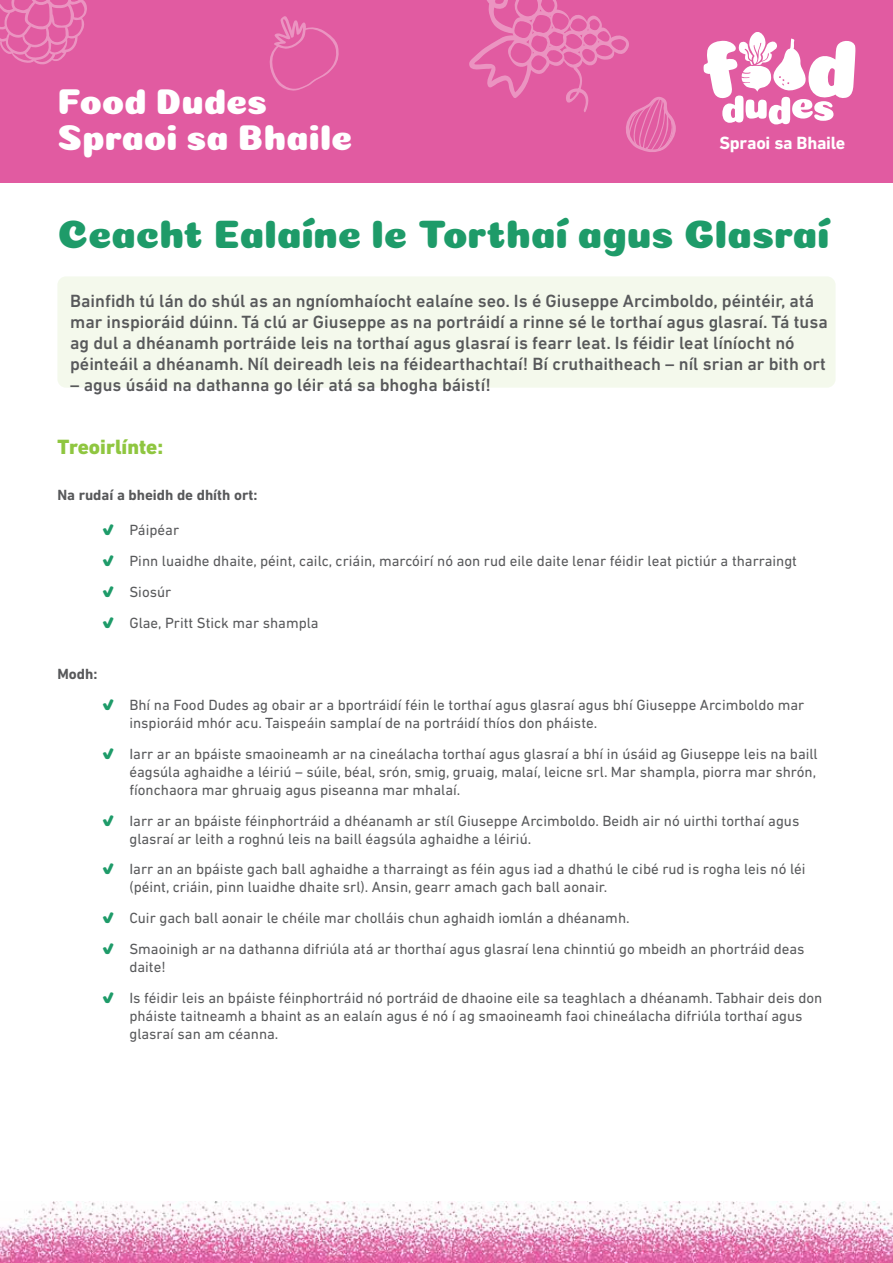
<style>
.page{position:relative;width:893px;height:1263px;background:#fff}
.page>*{position:absolute;margin:0;border:0;box-sizing:border-box;transform-origin:0 0}
.t1{font:39.75px "Coiny";letter-spacing:-.005em;color:#1e9b69}
.t2{font:36px/36px "Coiny";letter-spacing:-.005em;color:#fff}
.t3{font:800 21px "DIN Next LT Pro";color:#8fc640}
.t4{font:500 18px/21px "DIN Next LT Pro";color:#58595b}
.t5{font:700 18px "DIN Next LT Pro";letter-spacing:-.015em;color:#fff}
.t6{font:15px/18px "DIN Next LT Pro";color:#58595b}
.t7{font:700 15px "DIN Next LT Pro";color:#58595b}
.s1{font-family:"Coiny";color:#1e9b69}
</style>
<div class="page">
<div style="left:0;top:0;width:893px;height:182px;background:#e15ba1"></div>
<img style="left:0;top:1201px;width:893px;height:62px">
<svg style="left:0;top:0;width:87px;height:65px"></svg>
<div style="left:57px;top:276px;width:779px;height:112px;background:#f4f9ec;border-radius:9px"></div>
<svg style="left:269px;top:16px;width:70px;height:75px"></svg>
<svg style="left:469px;top:0;width:387px;height:152px"></svg>
<h2 class="t2" style="left:57px;top:83px;width:297px">Food Dudes<br>Spraoi sa Bhaile</h2>
<p class="t5" style="left:719px;top:132px;width:127px">Spraoi sa Bhaile</p>
<h1 class="t1" style="left:57px;top:211px;width:773px">Ceacht Ealaíne le Torthaí agus Glasraí</h1>
<p class="t4" style="left:70px;top:290px;width:759px">Bainfidh tú lán do shúl as an ngníomhaíocht ealaíne seo. Is é Giuseppe Arcimboldo, péintéir, atá mar inspioráid dúinn. Tá clú ar Giuseppe as na portráidí a rinne sé le torthaí agus glasraí. Tá tusa ag dul a dhéanamh portráide leis na torthaí agus glasraí is fearr leat. Is féidir leat líníocht nó péinteáil a dhéanamh. Níl deireadh leis na féidearthachtaí! Bí cruthaitheach – níl srian ar bith ort</p>
<p class="t4" style="left:70px;top:374px;width:422px">– agus úsáid na dathanna go léir atá sa bhogha báistí!</p>
<h3 class="t3" style="left:57px;top:434px;width:107px">Treoirlínte:</h3>
<p class="t7" style="left:57px;top:486px;width:202px">Na rudaí a bheidh de dhíth ort:</p>
<p class="t6" style="left:102px;top:515px;width:696px;line-height:30.8px"><span class="s1">√</span> Páipéar<br><span class="s1">√</span> Pinn luaidhe dhaite, péint, cailc, criáin, marcóirí nó aon rud eile daite lenar féidir leat pictiúr a tharraingt <span class="s1">√</span> Siosúr<br><span class="s1">√</span> Glae, Pritt Stick mar shampla</p>
<p class="t7" style="left:57px;top:665px;width:42px">Modh:</p>
<p class="t6" style="left:129px;top:696px;width:676px;text-indent:-27px"><span class="s1">√</span> Bhí na Food Dudes ag obair ar a bportráidí féin le torthaí agus glasraí agus bhí Giuseppe Arcimboldo mar inspioráid mhór acu. Taispeáin samplaí de na portráidí thíos don pháiste.</p>
<p class="t6" style="left:129px;top:745px;width:690px;text-align:justify;text-indent:-27px"><span class="s1">√</span> Iarr ar an bpáiste smaoineamh ar na cineálacha torthaí agus glasraí a bhí in úsáid ag Giuseppe leis na baill éagsúla aghaidhe a léiriú – súile, béal, srón, smig, gruaig, malaí, leicne srl. Mar shampla, piorra mar shrón, fíonchaora mar ghruaig agus piseanna mar mhalaí.</p>
<p class="t6" style="left:129px;top:811px;width:671px;text-indent:-27px"><span class="s1">√</span> Iarr ar an bpáiste féinphortráid a dhéanamh ar stíl Giuseppe Arcimboldo. Beidh air nó uirthi torthaí agus glasraí ar leith a roghnú leis na baill éagsúla aghaidhe a léiriú.</p>
<p class="t6" style="left:129px;top:860px;width:678px;text-indent:-27px"><span class="s1">√</span> Iarr an an bpáiste gach ball aghaidhe a tharraingt as féin agus iad a dhathú le cibé rud is rogha leis nó léi (péint, criáin, pinn luaidhe dhaite srl). Ansin, gearr amach gach ball aonair.</p>
<p class="t6" style="left:102px;top:902px;width:704px;line-height:30.8px"><span class="s1">√</span> Cuir gach ball aonair le chéile mar cholláis chun aghaidh iomlán a dhéanamh.<br><span class="s1">√</span> Smaoinigh ar na dathanna difriúla atá ar thorthaí agus glasraí lena chinntiú go mbeidh an phortráid deas</p>
<p class="t6" style="left:102px;top:951px;width:721px;line-height:30.8px;text-indent:27px">daite!<br><span class="s1">√</span> Is féidir leis an bpáiste féinphortráid nó portráid de dhaoine eile sa teaghlach a dhéanamh. Tabhair deis don</p>
<p class="t6" style="left:129px;top:1006px;width:675px">pháiste taitneamh a bhaint as an ealaín agus é nó í ag smaoineamh faoi chineálacha difriúla torthaí agus glasraí san am céanna.</p>
</div>
